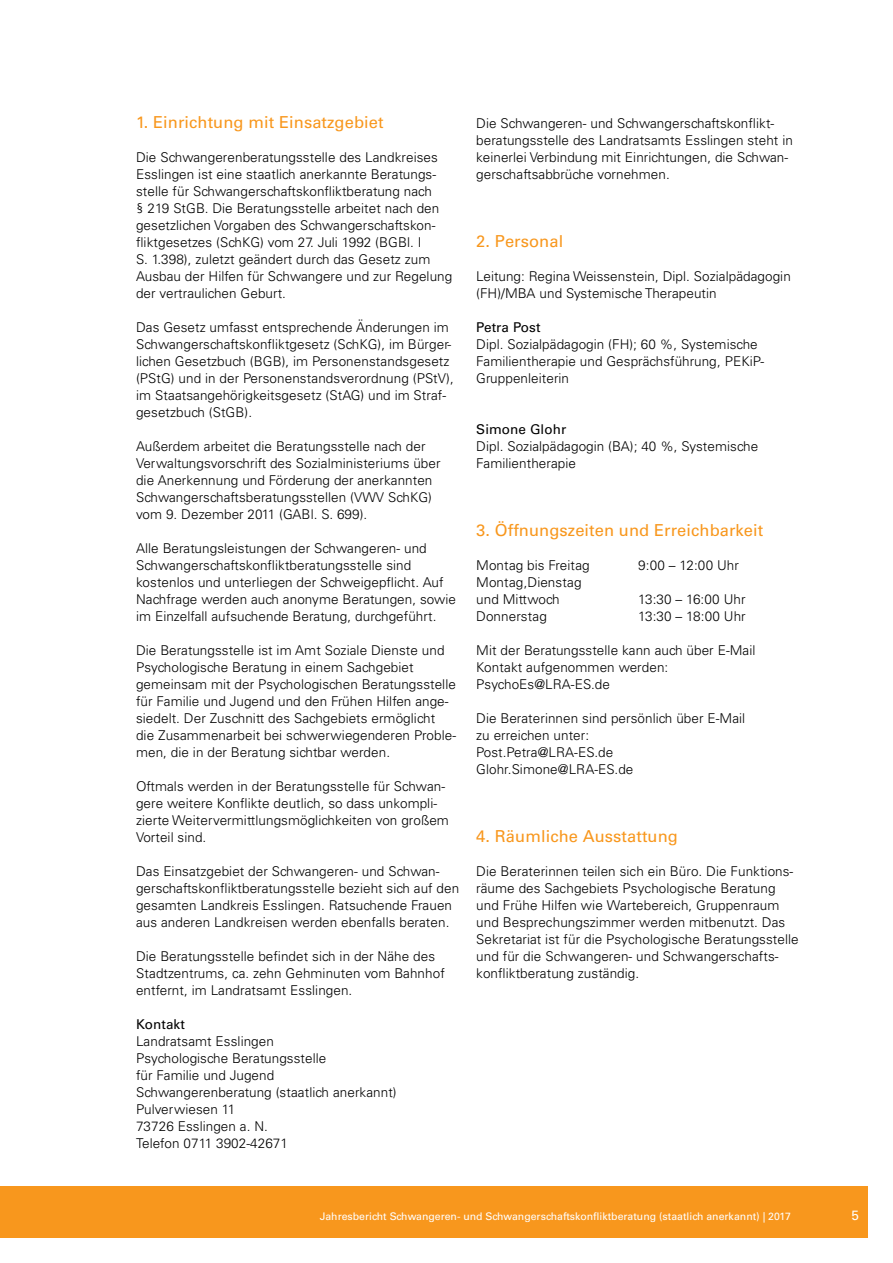
<style>
.page{position:relative;width:893px;height:1263px;background:#fff}
.page>*{position:absolute;margin:0;border:0;box-sizing:border-box;transform-origin:0 0}
.t1{font:16.5px "Univers LT Std";letter-spacing:.005em;color:#f8971d}
.t2{font:300 13.5px/17px "Univers LT Std";letter-spacing:.005em;color:#000}
.t3{font:13.5px "Univers LT Std";letter-spacing:.005em;color:#000}
.t4{font:13.5px "Univers LT Std";color:#fff}
.t5{font:10.5px "Univers LT Std";color:#fff}
</style>
<div class="page">
<div style="left:0;top:1186px;width:867px;height:51px;background:#f8971d"></div>
<p class="t1" style="left:136px;top:112px;width:249px">1. Einrichtung mit Einsatzgebiet</p>
<p class="t2" style="left:136px;top:148px;width:318px">Die Schwangerenberatungsstelle des Landkreises Esslingen ist eine staatlich anerkannte Beratungs&shy;stelle für Schwangerschaftskonfliktberatung nach<br>§ 219 StGB. Die Beratungsstelle arbeitet nach den gesetzlichen Vorgaben des Schwangerschaftskon&shy;fliktgesetzes (SchKG) vom 27. Juli 1992 (BGBl. I<br>S. 1.398), zuletzt geändert durch das Gesetz zum Ausbau der Hilfen für Schwangere und zur Regelung der vertraulichen Geburt.</p>
<p class="t2" style="left:136px;top:318px;width:319px">Das Gesetz umfasst entsprechende Änderungen im Schwangerschaftskonfliktgesetz (SchKG), im Bürger&shy;lichen Gesetzbuch (BGB), im Personenstandsgesetz (PStG) und in der Personenstandsverordnung (PStV), im Staatsangehörigkeitsgesetz (StAG) und im Straf&shy;gesetzbuch (StGB).</p>
<p class="t2" style="left:136px;top:437px;width:306px">Außerdem arbeitet die Beratungsstelle nach der Verwaltungsvorschrift des Sozialministeriums über die Anerkennung und Förderung der anerkannten Schwangerschaftsberatungsstellen (VWV SchKG) vom 9. Dezember 2011 (GABl. S. 699).</p>
<p class="t2" style="left:136px;top:540px;width:321px">Alle Beratungsleistungen der Schwangeren- und Schwangerschaftskonfliktberatungsstelle sind kostenlos und unterliegen der Schweigepflicht. Auf Nachfrage werden auch anonyme Beratungen, sowie im Einzelfall aufsuchende Beratung, durchgeführt.</p>
<p class="t2" style="left:136px;top:642px;width:322px">Die Beratungsstelle ist im Amt Soziale Dienste und Psychologische Beratung in einem Sachgebiet gemeinsam mit der Psychologischen Beratungsstelle für Familie und Jugend und den Frühen Hilfen ange&shy;siedelt. Der Zuschnitt des Sachgebiets ermöglicht die Zusammenarbeit bei schwerwiegenderen Proble&shy;men, die in der Beratung sichtbar werden.</p>
<p class="t2" style="left:136px;top:778px;width:314px">Oftmals werden in der Beratungsstelle für Schwan&shy;gere weitere Konflikte deutlich, so dass unkompli&shy;zierte Weitervermittlungsmöglichkeiten von großem Vorteil sind.</p>
<p class="t2" style="left:136px;top:863px;width:325px">Das Einsatzgebiet der Schwangeren- und Schwan&shy;gerschaftskonfliktberatungsstelle bezieht sich auf den gesamten Landkreis Esslingen. Ratsuchende Frauen aus anderen Landkreisen werden ebenfalls beraten.</p>
<p class="t2" style="left:136px;top:948px;width:310px">Die Beratungsstelle befindet sich in der Nähe des<br>Stadtzentrums, ca. zehn Gehminuten vom Bahnhof entfernt, im Landratsamt Esslingen.</p>
<p class="t3" style="left:136px;top:1016px;width:50px">Kontakt</p>
<p class="t2" style="left:136px;top:1033px;width:262px">Landratsamt Esslingen<br>Psychologische Beratungsstelle<br>für Familie und Jugend<br>Schwangerenberatung (staatlich anerkannt)<br>Pulverwiesen 11<br>73726 Esslingen a. N.<br>Telefon 0711 3902-42671</p>
<p class="t2" style="left:476px;top:114px;width:318px">Die Schwangeren- und Schwangerschaftskonflikt&shy;beratungsstelle des Landratsamts Esslingen steht in keinerlei Verbindung mit Einrichtungen, die Schwan&shy;gerschaftsabbrüche vornehmen.</p>
<p class="t1" style="left:476px;top:231px;width:89px">2. Personal</p>
<p class="t2" style="left:476px;top:267px;width:316px">Leitung: Regina Weissenstein, Dipl. Sozialpädagogin (FH)/MBA und Systemische Therapeutin</p>
<p class="t3" style="left:476px;top:319px;width:66px">Petra Post</p>
<p class="t2" style="left:476px;top:335px;width:289px">Dipl. Sozialpädagogin (FH); 60 %, Systemische<br>Familientherapie und Gesprächsführung, PEKiP-<br>Gruppenleiterin</p>
<p class="t3" style="left:476px;top:421px;width:92px">Simone Glohr</p>
<p class="t2" style="left:476px;top:437px;width:283px">Dipl. Sozialpädagogin (BA); 40 %, Systemische<br>Familientherapie</p>
<p class="t1" style="left:476px;top:520px;width:289px">3. Öffnungszeiten und Erreichbarkeit</p>
<p class="t2" style="left:476px;top:557px;width:115px">Montag bis Freitag</p>
<p class="t2" style="left:638px;top:557px;width:102px">9:00 – 12:00 Uhr</p>
<p class="t2" style="left:476px;top:574px;width:107px">Montag,Dienstag und Mittwoch</p>
<p class="t2" style="left:638px;top:591px;width:109px">13:30 – 16:00 Uhr</p>
<p class="t2" style="left:476px;top:608px;width:72px">Donnerstag</p>
<p class="t2" style="left:638px;top:608px;width:109px">13:30 – 18:00 Uhr</p>
<p class="t2" style="left:476px;top:642px;width:281px">Mit der Beratungsstelle kann auch über E-Mail<br>Kontakt aufgenommen werden:<br>PsychoEs@LRA-ES.de</p>
<p class="t2" style="left:476px;top:710px;width:271px">Die Beraterinnen sind persönlich über E-Mail zu erreichen unter:<br>Post.Petra@LRA-ES.de<br>Glohr.Simone@LRA-ES.de</p>
<p class="t1" style="left:476px;top:826px;width:203px">4. Räumliche Ausstattung</p>
<p class="t2" style="left:476px;top:863px;width:324px">Die Beraterinnen teilen sich ein Büro. Die Funktions&shy;räume des Sachgebiets Psychologische Beratung und Frühe Hilfen wie Wartebereich, Gruppenraum und Besprechungszimmer werden mitbenutzt. Das Sekretariat ist für die Psychologische Beratungsstelle und für die Schwangeren- und Schwangerschafts&shy;konfliktberatung zuständig.</p>
<p class="t5" style="left:320px;top:1210px;width:473px">Jahresbericht Schwangeren- und Schwangerschaftskonfliktberatung (staatlich anerkannt) | 2017</p>
<p class="t4" style="left:851px;top:1208px;width:9px">5</p>
</div>
